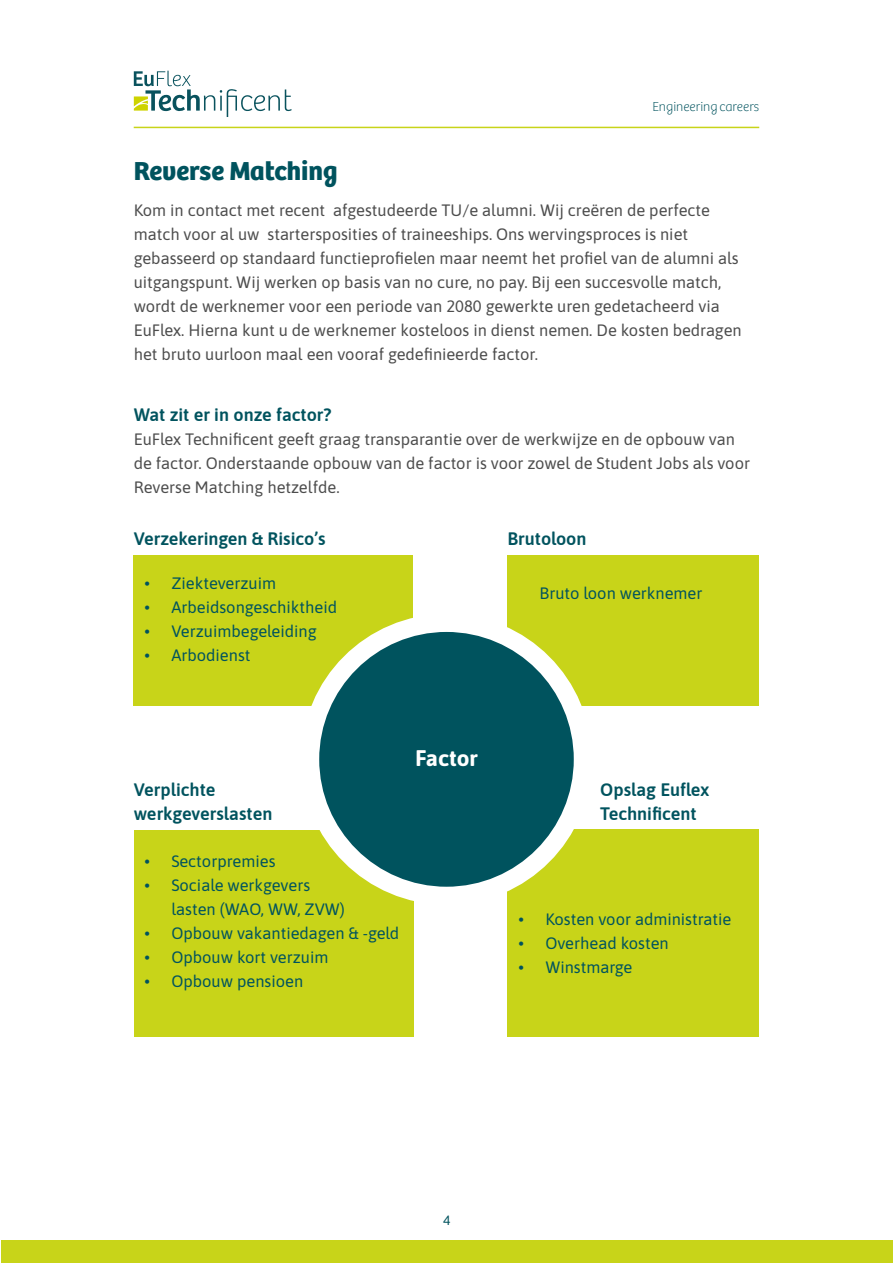
<style>
.page{position:relative;width:893px;height:1263px;background:#fff}
.page>*{position:absolute;margin:0;border:0;box-sizing:border-box;transform-origin:0 0}
.t1{font:700 27px "Bree";color:#00535e}
.t2{font:700 22.5px "Asap";color:#fff}
.t3{font:600 18px/24px "Asap";color:#00535e}
.t4{font:16.5px/24px "Asap";color:#4d4d4d}
.t5{font:16.5px/24px "Asap";color:#00535e}
.t6{font:100 13.5px "Bree";color:#00535e}
.t7{font:13.5px "Asap";color:#00535e}
</style>
<div class="page">
<div style="left:1px;top:1240px;width:891px;height:23px;background:#c8d419"></div>
<hr style="left:134px;top:127px;width:625px;height:1px;background:#c8d419">
<svg style="left:134px;top:71px;width:158px;height:46px"></svg>
<div style="left:133px;top:555px;width:280px;height:150px;background:#c8d419"></div>
<div style="left:134px;top:831px;width:280px;height:206px;background:#c8d419"></div>
<div style="left:508px;top:829px;width:251px;height:208px;background:#c8d419"></div>
<div style="left:508px;top:555px;width:251px;height:150px;background:#c8d419"></div>
<div style="left:310px;top:623px;width:273px;height:273px;background:#00535e;border-radius:50%"></div>
<div style="left:301px;top:614px;width:291px;height:291px;border:18px solid #fff;border-radius:50%"></div>
<p class="t6" style="left:652px;top:97px;width:108px">Engineering careers</p>
<h1 class="t1" style="left:134px;top:154px;width:205px">Reverse Matching</h1>
<p class="t4" style="left:134px;top:198px;width:609px">Kom in contact met recent afgestudeerde TU/e alumni. Wij creëren de perfecte match voor al uw startersposities of traineeships. Ons wervingsproces is niet gebasseerd op standaard functieprofielen maar neemt het profiel van de alumni als uitgangspunt. Wij werken op basis van no cure, no pay. Bij een succesvolle match, wordt de werknemer voor een periode van 2080 gewerkte uren gedetacheerd via EuFlex. Hierna kunt u de werknemer kosteloos in dienst nemen. De kosten bedragen het bruto uurloon maal een vooraf gedefinieerde factor.</p>
<p class="t3" style="left:134px;top:402px;width:199px">Wat zit er in onze factor?</p>
<p class="t4" style="left:134px;top:426px;width:618px">EuFlex Technificent geeft graag transparantie over de werkwijze en de opbouw van de factor. Onderstaande opbouw van de factor is voor zowel de Student Jobs als voor<br>Reverse Matching hetzelfde.</p>
<p class="t3" style="left:134px;top:525px;width:193px">Verzekeringen &amp; Risico’s</p>
<p class="t5" style="left:144px;top:570px;width:133px">• Ziekteverzuim</p>
<p class="t5" style="left:144px;top:594px;width:194px">• Arbeidsongeschiktheid</p>
<p class="t5" style="left:144px;top:618px;width:174px">• Verzuimbegeleiding</p>
<p class="t5" style="left:144px;top:642px;width:108px">• Arbodienst</p>
<p class="t3" style="left:508px;top:525px;width:80px">Brutoloon</p>
<p class="t5" style="left:540px;top:580px;width:164px">Bruto loon werknemer</p>
<h2 class="t2" style="left:415px;top:742px;width:64px">Factor</h2>
<p class="t3" style="left:134px;top:777px;width:140px">Verplichte werkgeverslasten</p>
<p class="t3" style="left:600px;top:777px;width:110px">Opslag Euflex<br>Technificent</p>
<p class="t5" style="left:144px;top:849px;width:133px">• Sectorpremies</p>
<p class="t5" style="left:171px;top:873px;width:175px;text-indent:-27px">• Sociale werkgevers lasten (WAO, WW, ZVW)</p>
<p class="t5" style="left:144px;top:921px;width:256px">• Opbouw vakantiedagen &amp; -geld</p>
<p class="t5" style="left:144px;top:945px;width:186px">• Opbouw kort verzuim</p>
<p class="t5" style="left:144px;top:969px;width:160px">• Opbouw pensioen</p>
<p class="t5" style="left:518px;top:906px;width:214px">• Kosten voor administratie</p>
<p class="t5" style="left:518px;top:930px;width:152px">• Overhead kosten</p>
<p class="t5" style="left:518px;top:954px;width:116px">• Winstmarge</p>
<p class="t7" style="left:443px;top:1211px;width:9px">4</p>
</div>
